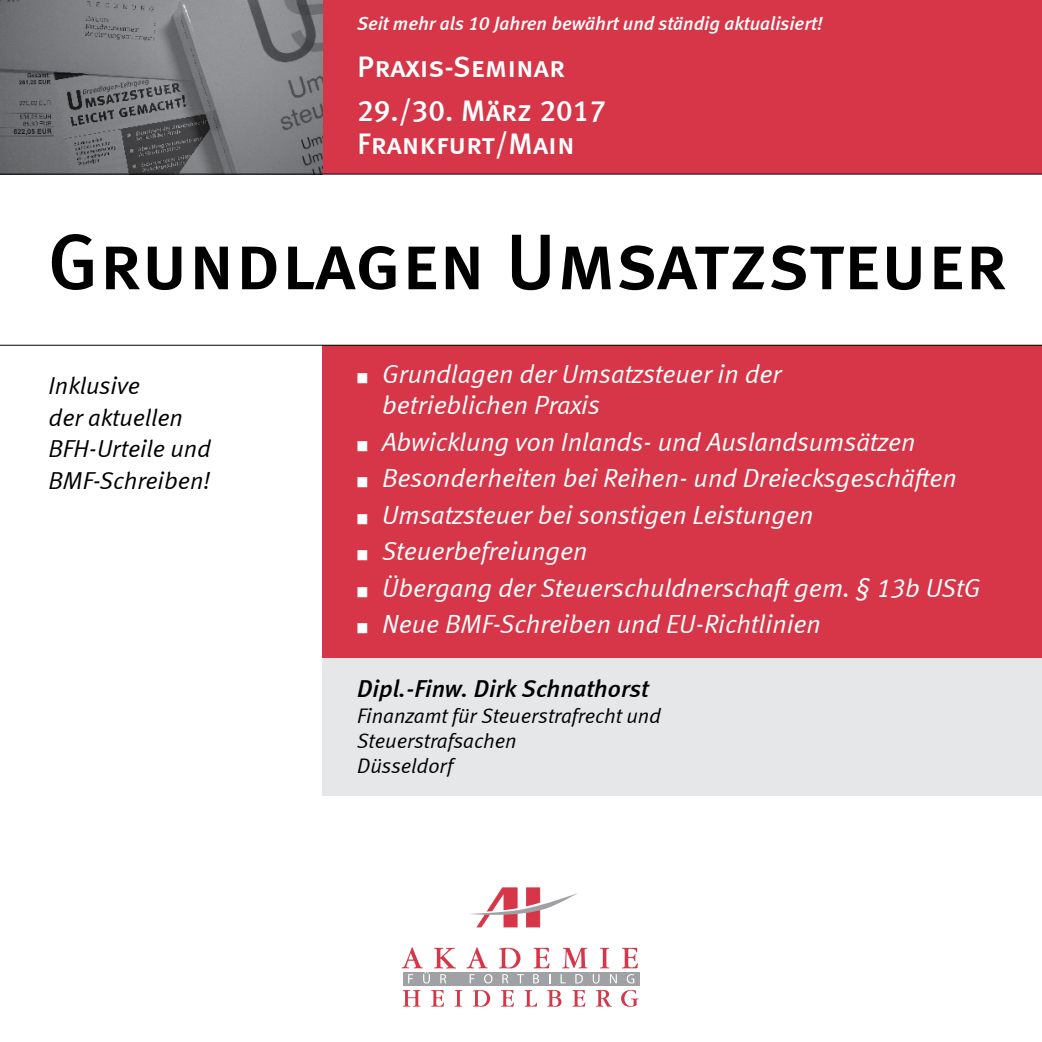
<style>
.page{position:relative;width:1042px;height:1042px;background:#fff}
.page>*{position:absolute;margin:0;border:0;box-sizing:border-box;transform-origin:0 0}
.t1{font:78.75px "Meta Medium LF Caps";letter-spacing:-.005em;color:#000}
.t2{font:29.75px/43.2px "Meta Medium LF Caps";color:#fff}
.t3{font:italic 26.25px/31.5px "Meta Normal LF";color:#fff}
.t4{font:italic 24.5px/31.5px "Meta Normal LF";color:#000}
.t5{font:italic 24.5px "Meta Medium LF";color:#000}
.t6{font:italic 21px/25.2px "Meta Normal LF";color:#000}
.t7{font:italic 19.25px "Meta Medium LF";color:#fff}
</style>
<div class="page">
<div style="left:322px;top:0;width:720px;height:174px;background:#d63647"></div>
<div style="left:322px;top:345px;width:720px;height:313px;background:#d63647"></div>
<svg style="left:469px;top:888px;width:108px;height:39px"></svg>
<svg style="left:403px;top:990px;width:17px;height:16px"></svg>
<svg style="left:431px;top:990px;width:13px;height:16px"></svg>
<svg style="left:455px;top:990px;width:7px;height:16px"></svg>
<svg style="left:473px;top:990px;width:17px;height:16px"></svg>
<svg style="left:501px;top:990px;width:13px;height:16px"></svg>
<svg style="left:524px;top:990px;width:13px;height:16px"></svg>
<svg style="left:547px;top:990px;width:14px;height:16px"></svg>
<svg style="left:572px;top:990px;width:13px;height:16px"></svg>
<svg style="left:596px;top:990px;width:15px;height:16px"></svg>
<svg style="left:621px;top:990px;width:18px;height:17px"></svg>
<svg style="left:466px;top:947px;width:22px;height:21px"></svg>
<svg style="left:499px;top:948px;width:21px;height:20px"></svg>
<svg style="left:533px;top:948px;width:16px;height:20px"></svg>
<svg style="left:562px;top:948px;width:25px;height:20px"></svg>
<svg style="left:600px;top:948px;width:9px;height:20px"></svg>
<svg style="left:622px;top:948px;width:16px;height:20px"></svg>
<div style="left:403px;top:972px;width:236px;height:13px;background:#9fa1a4"></div>
<svg style="left:401px;top:947px;width:55px;height:36px"></svg>
<svg style="left:470px;top:974px;width:4px;height:9px"></svg>
<svg style="left:484px;top:974px;width:8px;height:9px"></svg>
<svg style="left:502px;top:974px;width:6px;height:9px"></svg>
<svg style="left:517px;top:974px;width:7px;height:9px"></svg>
<svg style="left:533px;top:974px;width:6px;height:9px"></svg>
<svg style="left:560px;top:974px;width:6px;height:9px"></svg>
<svg style="left:575px;top:974px;width:8px;height:9px"></svg>
<svg style="left:593px;top:974px;width:6px;height:9px"></svg>
<svg style="left:610px;top:974px;width:7px;height:9px"></svg>
<svg style="left:627px;top:974px;width:7px;height:9px"></svg>
<img style="left:0;top:0;width:322px;height:174px">
<hr style="left:0;top:174px;width:1042px;height:1px;background:#000">
<hr style="left:0;top:345px;width:1042px;height:1px;background:#000">
<div style="left:322px;top:658px;width:720px;height:138px;background:#e6e7e8"></div>
<p class="t7" style="left:357px;top:12px;width:467px">Seit mehr als 10 Jahren bewährt und ständig aktualisiert!</p>
<p class="t2" style="left:357px;top:45px;width:250px">Praxis-Seminar<br>29./30. März 2017</p>
<p class="t2" style="left:357px;top:122px;width:219px">Frankfurt/Main</p>
<h1 class="t1" style="left:47px;top:216px;width:961px">Grundlagen Umsatzsteuer</h1>
<p class="t4" style="left:49px;top:369px;width:164px">Inklusive<br>der aktuellen<br>BFH-Urteile und<br>BMF-Schreiben!</p>
<p class="t3" style="left:382px;top:358px;width:401px;text-indent:-25px">■ Grundlagen der Umsatzsteuer in der betrieblichen Praxis</p>
<p class="t3" style="left:357px;top:426px;width:560px">■ Abwicklung von Inlands- und Auslandsumsätzen</p>
<p class="t3" style="left:357px;top:462px;width:601px">■ Besonderheiten bei Reihen- und Dreiecksgeschäften</p>
<p class="t3" style="left:357px;top:499px;width:458px">■ Umsatzsteuer bei sonstigen Leistungen</p>
<p class="t3" style="left:357px;top:535px;width:232px">■ Steuerbefreiungen</p>
<p class="t3" style="left:357px;top:572px;width:625px">■ Übergang der Steuerschuldnerschaft gem. § 13b UStG</p>
<p class="t3" style="left:357px;top:608px;width:465px">■ Neue BMF-Schreiben und EU-Richtlinien</p>
<p class="t5" style="left:357px;top:674px;width:293px">Dipl.-Finw. Dirk Schnathorst</p>
<p class="t6" style="left:357px;top:702px;width:305px">Finanzamt für Steuerstrafrecht und<br>Steuerstrafsachen<br>Düsseldorf</p>
</div>
